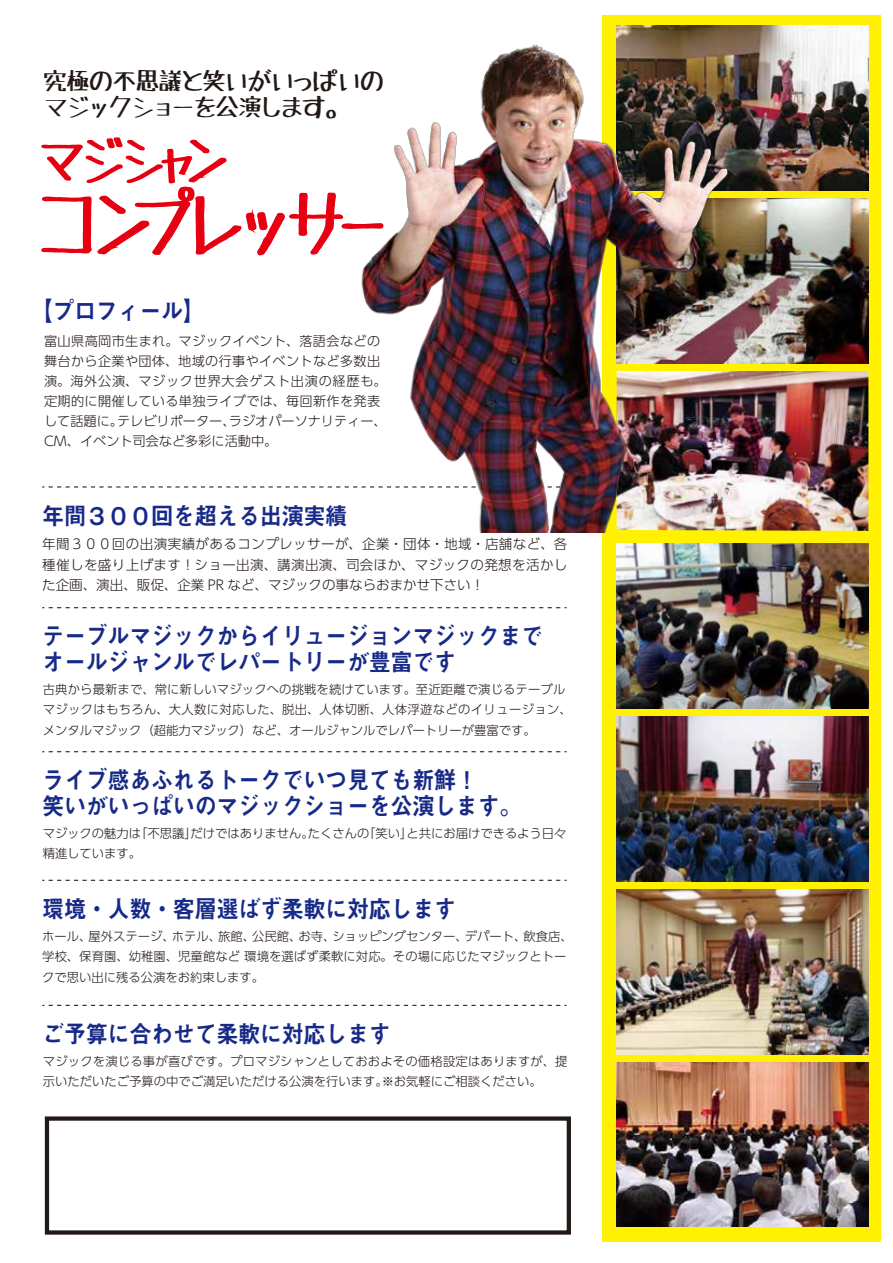
<style>
.page{position:relative;width:893px;height:1263px;background:#fff}
.page>*{position:absolute;margin:0;border:0;box-sizing:border-box;transform-origin:0 0}
.t1{font:24.75px/25.3px "Tanuki Permanent Marker";letter-spacing:-.05em;color:#221815}
.t2{font:24.45px/25.5px "Midashi Go Pr 6 N MB31";letter-spacing:-.025em;color:#172a88;scale:.91 1}
.t3{font:300 13.5px/20.5px "UD Shin Go Pr 6 N";color:#221815;text-align:justify}
.t4{font:300 13.2px/20px "UD Shin Go Pr 6 N";letter-spacing:.025em;color:#221815}
.t5{font:300 12.3px/20.5px "UD Shin Go Pr 6 N";color:#221815}
</style>
<div class="page">
<div style="left:602px;top:15px;width:279px;height:1226px;background:#fff100"></div>
<svg style="left:42px;top:486px;width:316px;height:1px"></svg>
<svg style="left:42px;top:607px;width:525px;height:1px"></svg>
<svg style="left:42px;top:751px;width:525px;height:1px"></svg>
<svg style="left:42px;top:880px;width:525px;height:1px"></svg>
<svg style="left:42px;top:1005px;width:525px;height:1px"></svg>
<svg style="left:41px;top:137px;width:319px;height:119px"></svg>
<img style="left:617px;top:25px;width:251px;height:165px">
<img style="left:775px;top:198px;width:93px;height:165px">
<img style="left:617px;top:1062px;width:251px;height:165px">
<img style="left:617px;top:544px;width:251px;height:165px">
<img style="left:617px;top:889px;width:251px;height:165px">
<img style="left:775px;top:371px;width:93px;height:160px">
<img style="left:617px;top:716px;width:251px;height:165px">
<img style="left:360px;top:31px;width:415px;height:501px">
<div style="left:45px;top:1116px;width:526px;height:118px;border:4px solid #221815"></div>
<h1 class="t1" style="left:43px;top:69px;width:343px">究極の不思議と笑いがいっぱいのマジックショーを公演します。</h1>
<h2 class="t2" style="left:31px;top:297px;width:194px">【プロフィール】</h2>
<p class="t4" style="left:44px;top:330px;width:344px">富山県高岡市生まれ。マジックイベント、落語会などの舞台から企業や団体、地域の行事やイベントなど多数出演。海外公演、マジック世界大会ゲスト出演の経歴も。定期的に開催している単独ライブでは、毎回新作を発表して話題に。テレビリポーター、ラジオパーソナリティー、<br>CM、イベント司会など多彩に活動中。</p>
<h2 class="t2" style="left:42px;top:501px;width:337px">年間３００回を超える出演実績</h2>
<p class="t3" style="left:42px;top:533px;width:527px">年間３００回の出演実績があるコンプレッサーが、企業・団体・地域・店舗など、各種催しを盛り上げます！ショー出演、講演出演、司会ほか、マジックの発想を活かした企画、演出、販促、企業 PR など、マジックの事ならおまかせ下さい！</p>
<h2 class="t2" style="left:42px;top:622px;width:552px">テーブルマジックからイリュージョンマジックまでオールジャンルでレパートリーが豊富です</h2>
<p class="t5" style="left:43px;top:678px;width:530px">古典から最新まで、常に新しいマジックへの挑戦を続けています。至近距離で演じるテーブルマジックはもちろん、大人数に対応した、脱出、人体切断、人体浮遊などのイリュージョン、メンタルマジック（超能力マジック）など、オールジャンルでレパートリーが豊富です。</p>
<h2 class="t2" style="left:42px;top:766px;width:528px">ライブ感あふれるトークでいつ見ても新鮮！<br>笑いがいっぱいのマジックショーを公演します。</h2>
<p class="t5" style="left:43px;top:822px;width:525px">マジックの魅力は「不思議」だけではありません。たくさんの「笑い」と共にお届けできるよう日々精進しています。</p>
<h2 class="t2" style="left:42px;top:895px;width:457px">環境・人数・客層選ばず柔軟に対応します</h2>
<p class="t5" style="left:42px;top:925px;width:532px">ホール、屋外ステージ、ホテル、旅館、公民館、お寺、ショッピングセンター、デパート、飲食店、学校、保育園、幼稚園、児童館など 環境を選ばず柔軟に対応。その場に応じたマジックとトークで思い出に残る公演をお約束します。</p>
<h2 class="t2" style="left:42px;top:1020px;width:385px">ご予算に合わせて柔軟に対応します</h2>
<p class="t5" style="left:43px;top:1050px;width:526px">マジックを演じる事が喜びです。プロマジシャンとしておおよその価格設定はありますが、提示いただいたご予算の中でご満足いただける公演を行います。※お気軽にご相談ください。</p>
</div>
